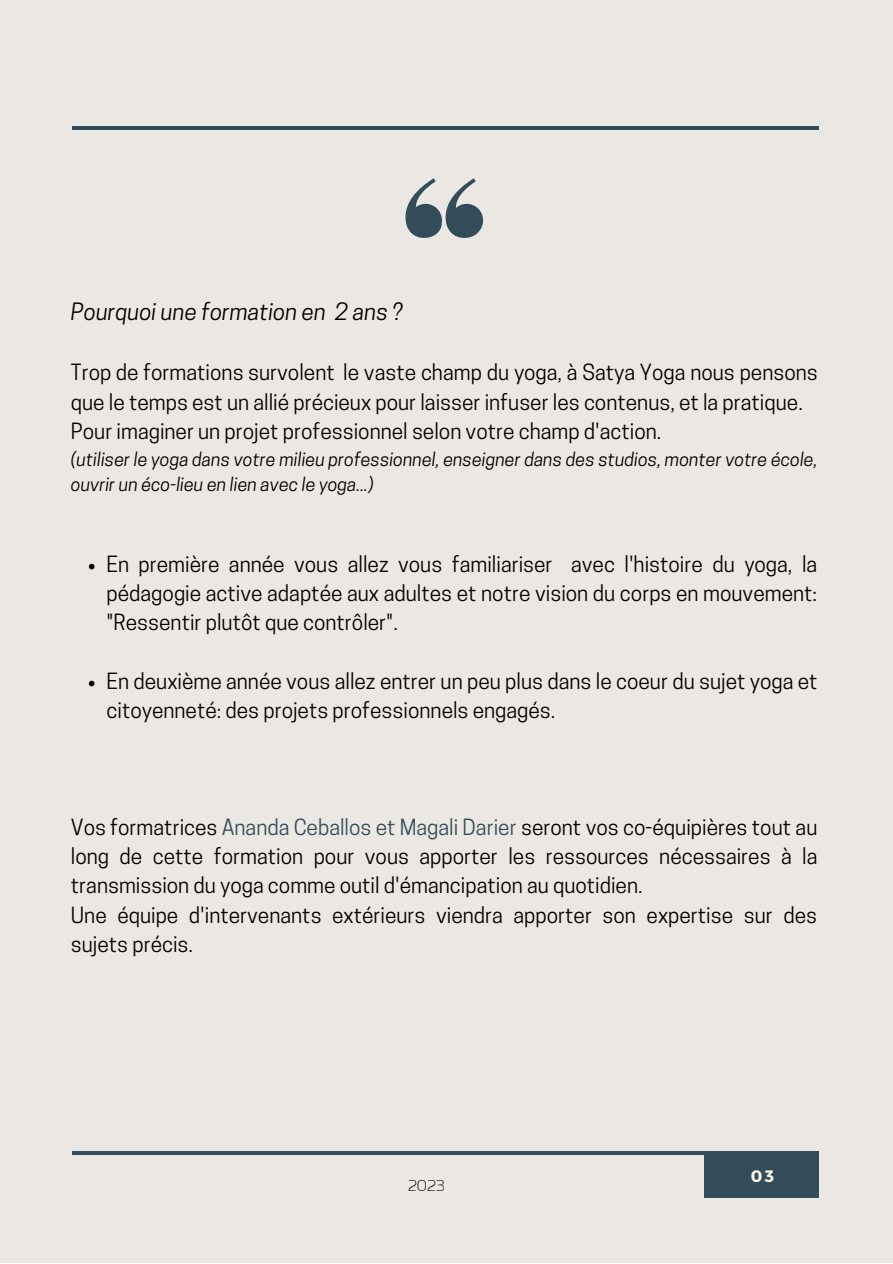
<style>
.page{position:relative;width:893px;height:1264px;background:#fff}
.page>*{position:absolute;margin:0;border:0;box-sizing:border-box;transform-origin:0 0}
.t1{font:italic 22.5px "Cooper Hewitt";color:#000}
.t2{font:21px/29.2px "Cooper Hewitt";color:#000}
.t3{font:19.65px "Gruppo";color:#000}
.t4{font:italic 18px/24.8px "Cooper Hewitt";color:#000}
.t5{font:700 16.5px "Montserrat";color:#fbf7e3}
.s1{color:#334c59}
</style>
<div class="page">
<div style="left:0;top:0;width:892px;height:1262px;background:#ebe7e2"></div>
<div style="left:704px;top:1151px;width:114px;height:46px;background:#334c59"></div>
<hr style="left:72px;top:1151px;width:747px;height:3px;background:#334c59">
<hr style="left:72px;top:126px;width:746px;height:4px;background:#334c59">
<svg style="left:405px;top:178px;width:78px;height:60px"></svg>
<svg style="left:89px;top:563px;width:5px;height:6px"></svg>
<svg style="left:89px;top:680px;width:5px;height:6px"></svg>
<p class="t1" style="left:71px;top:303px;width:333px">Pourquoi une formation en 2 ans ?</p>
<p class="t2" style="left:71px;top:360px;width:748px">Trop de formations survolent le vaste champ du yoga, à Satya Yoga nous pensons que le temps est un allié précieux pour laisser infuser les contenus, et la pratique.</p>
<p class="t2" style="left:71px;top:419px;width:592px">Pour imaginer un projet professionnel selon votre champ d'action.</p>
<p class="t4" style="left:71px;top:449px;width:748px">(utiliser le yoga dans votre milieu professionnel, enseigner dans des studios, monter votre école, ouvrir un éco-lieu en lien avec le yoga...)</p>
<p class="t2" style="left:106px;top:551px;width:712px;text-align:justify">En première année vous allez vous familiariser avec l'histoire du yoga, la pédagogie active adaptée aux adultes et notre vision du corps en mouvement: "Ressentir plutôt que contrôler".</p>
<p class="t2" style="left:106px;top:668px;width:712px">En deuxième année vous allez entrer un peu plus dans le coeur du sujet yoga et citoyenneté: des projets professionnels engagés.</p>
<p class="t2" style="left:71px;top:815px;width:748px;text-align:justify">Vos formatrices <span class="s1">Ananda Ceballos et Magali Darier</span> seront vos co-équipières tout au long de cette formation pour vous apporter les ressources nécessaires à la transmission du yoga comme outil d'émancipation au quotidien.</p>
<p class="t2" style="left:71px;top:902px;width:747px">Une équipe d'intervenants extérieurs viendra apporter son expertise sur des sujets précis.</p>
<p class="t3" style="left:408px;top:1175px;width:38px">2023</p>
<p class="t5" style="left:750px;top:1165px;width:25px">03</p>
</div>
